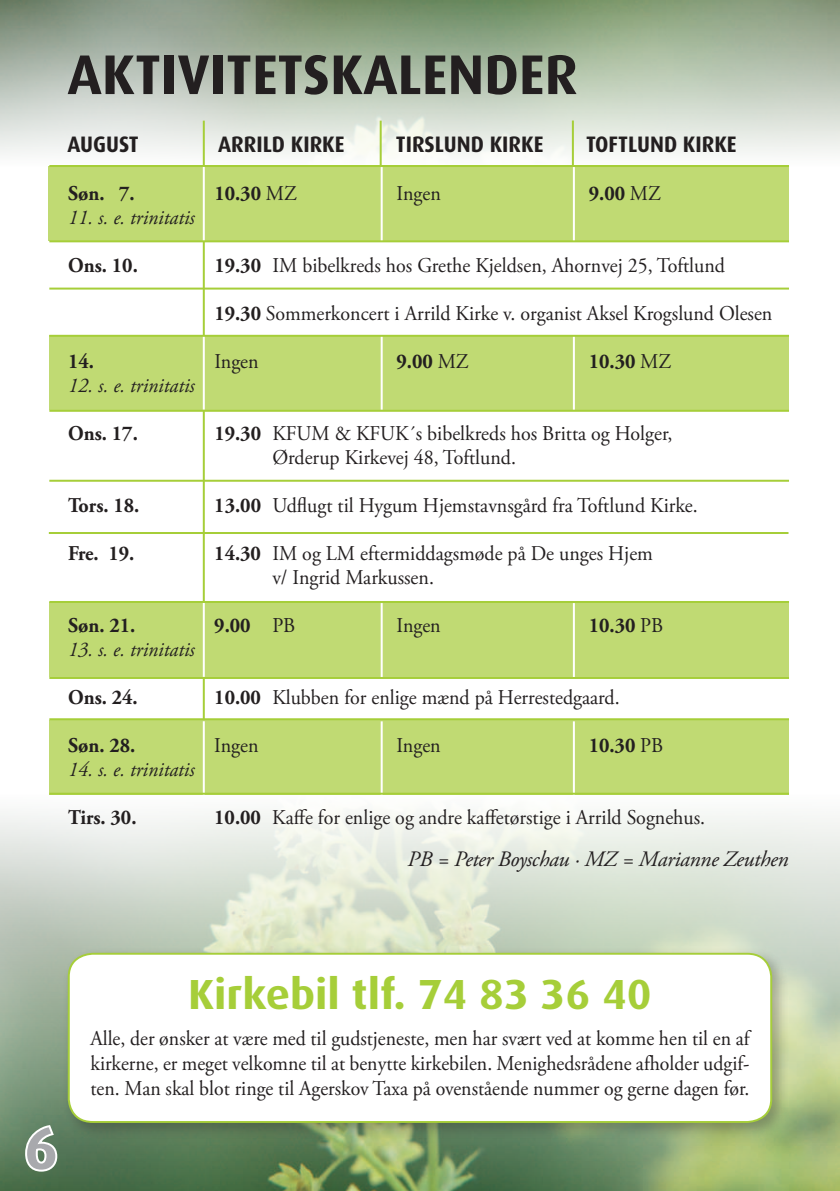
<style>
.page{position:relative;width:840px;height:1191px;background:#fff}
.page>*{position:absolute;margin:0;border:0;box-sizing:border-box;transform-origin:0 0}
.t1{font:700 60px "Dax";color:#a8a9ad}
.t2{font:700 56px "Dax";color:#231f20}
.t3{font:700 42.2px "Dax";color:#a6ce39;scale:1.04 1}
.t4{font:700 22.4px "Dax";letter-spacing:.04em;color:#231f20;scale:.95 1}
.t5{font:italic 22px "Adobe Garamond Pro";letter-spacing:-.015em;color:#231f20}
.t6{font:21px/24px "Adobe Garamond Pro";color:#231f20;scale:.95 1}
.t7{font:21px/24.8px "Adobe Garamond Pro";color:#231f20;text-align:justify;scale:.94 1}
.t8{font:700 21px "Adobe Garamond Pro";color:#231f20;scale:.95 1}
.t9{font:italic 21px "Adobe Garamond Pro";color:#231f20;scale:.95 1}
.s1{font-weight:400}
.s2{font-weight:700}
</style>
<div class="page">
<img style="left:0;top:794px;width:839px;height:397px">
<img style="left:0;top:0;width:839px;height:166px">
<div style="left:62px;top:947px;width:726px;height:192px;background:#231f20;opacity:.3"></div>
<div style="left:69px;top:953px;width:701px;height:169px;background:#fff;border-radius:23px"></div>
<div style="left:68px;top:952px;width:703px;height:171px;border:2px solid #a6ce39;border-radius:23px"></div>
<svg style="left:23px;top:1122px;width:36px;height:51px"></svg>
<hr style="left:203px;top:121px;width:2px;height:673px;background:#a6ce39">
<div style="left:49px;top:166px;width:739px;height:75px;background:#c0da73"></div>
<hr style="left:379px;top:121px;width:2px;height:45px;background:#a6ce39">
<hr style="left:571px;top:120px;width:2px;height:47px;background:#a6ce39">
<hr style="left:49px;top:165px;width:739px;height:2px;background:#a6ce39">
<hr style="left:49px;top:677px;width:739px;height:2px;background:#a6ce39">
<hr style="left:380px;top:167px;width:2px;height:74px;background:#fff">
<hr style="left:203px;top:167px;width:2px;height:74px;background:#fff">
<hr style="left:572px;top:167px;width:2px;height:74px;background:#fff">
<div style="left:49px;top:335px;width:739px;height:75px;background:#c0da73"></div>
<div style="left:49px;top:720px;width:739px;height:75px;background:#c0da73"></div>
<div style="left:49px;top:602px;width:739px;height:75px;background:#c0da73"></div>
<hr style="left:380px;top:336px;width:2px;height:74px;background:#fff">
<hr style="left:203px;top:336px;width:2px;height:74px;background:#fff">
<hr style="left:572px;top:336px;width:2px;height:74px;background:#fff">
<hr style="left:380px;top:721px;width:2px;height:74px;background:#fff">
<hr style="left:203px;top:721px;width:2px;height:74px;background:#fff">
<hr style="left:572px;top:721px;width:2px;height:74px;background:#fff">
<hr style="left:380px;top:603px;width:2px;height:74px;background:#fff">
<hr style="left:203px;top:603px;width:2px;height:74px;background:#fff">
<hr style="left:572px;top:603px;width:2px;height:74px;background:#fff">
<hr style="left:49px;top:410px;width:739px;height:2px;background:#a6ce39">
<hr style="left:49px;top:480px;width:739px;height:2px;background:#a6ce39">
<hr style="left:49px;top:792px;width:739px;height:2px;background:#a6ce39">
<hr style="left:49px;top:718px;width:739px;height:2px;background:#a6ce39">
<hr style="left:49px;top:532px;width:739px;height:2px;background:#a6ce39">
<hr style="left:49px;top:335px;width:739px;height:2px;background:#a6ce39">
<hr style="left:49px;top:287px;width:739px;height:2px;background:#a6ce39">
<hr style="left:49px;top:240px;width:739px;height:2px;background:#a6ce39">
<hr style="left:49px;top:601px;width:739px;height:2px;background:#a6ce39">
<h2 class="t2" style="left:67px;top:43px;width:511px">AKTIVITETSKALENDER</h2>
<p class="t4" style="left:67px;top:132px;width:66px">AUGUST</p>
<p class="t8" style="left:68px;top:181px;width:71px">Søn. 7.</p>
<p class="t8" style="left:214px;top:181px;width:88px">10.30 <span class="s1">MZ</span></p>
<p class="t6" style="left:396px;top:182px;width:48px">Ingen</p>
<p class="t8" style="left:588px;top:181px;width:77px">9.00 <span class="s1">MZ</span></p>
<p class="t9" style="left:68px;top:204px;width:135px">11. s. e. trinitatis</p>
<p class="t8" style="left:68px;top:253px;width:75px">Ons. 10.</p>
<p class="t6" style="left:214px;top:254px;width:539px"><span class="s2">19.30</span> IM bibelkreds hos Grethe Kjeldsen, Ahornvej 25, Toftlund</p>
<p class="t6" style="left:214px;top:302px;width:588px"><span class="s2">19.30</span> Sommerkoncert i Arrild Kirke v. organist Aksel Krogslund Olesen</p>
<p class="t8" style="left:68px;top:349px;width:29px">14.</p>
<p class="t6" style="left:214px;top:350px;width:48px">Ingen</p>
<p class="t8" style="left:396px;top:349px;width:77px">9.00 <span class="s1">MZ</span></p>
<p class="t8" style="left:588px;top:349px;width:88px">10.30 <span class="s1">MZ</span></p>
<p class="t9" style="left:68px;top:372px;width:135px">12. s. e. trinitatis</p>
<p class="t8" style="left:68px;top:421px;width:75px">Ons. 17.</p>
<p class="t6" style="left:272px;top:422px;width:422px;text-indent:-58px"><span class="s2">19.30</span> KFUM &amp; KFUK´s bibelkreds hos Britta og Holger,<br>Ørderup Kirkevej 48, Toftlund.</p>
<p class="t8" style="left:68px;top:493px;width:76px">Tors. 18.</p>
<p class="t6" style="left:214px;top:494px;width:510px"><span class="s2">13.00</span> Udflugt til Hygum Hjemstavnsgård fra Toftlund Kirke.</p>
<p class="t8" style="left:68px;top:541px;width:71px">Fre. 19.</p>
<p class="t6" style="left:272px;top:542px;width:402px;text-indent:-58px"><span class="s2">14.30</span> IM og LM eftermiddagsmøde på De unges Hjem v/ Ingrid Markussen.</p>
<p class="t8" style="left:68px;top:613px;width:72px">Søn. 21.</p>
<p class="t8" style="left:214px;top:613px;width:87px">9.00 <span class="s1">PB</span></p>
<p class="t6" style="left:396px;top:614px;width:48px">Ingen</p>
<p class="t8" style="left:588px;top:613px;width:80px">10.30 <span class="s1">PB</span></p>
<p class="t9" style="left:68px;top:636px;width:135px">13. s. e. trinitatis</p>
<p class="t8" style="left:68px;top:685px;width:75px">Ons. 24.</p>
<p class="t6" style="left:214px;top:686px;width:428px"><span class="s2">10.00</span> Klubben for enlige mænd på Herrestedgaard.</p>
<p class="t8" style="left:68px;top:733px;width:72px">Søn. 28.</p>
<p class="t6" style="left:214px;top:734px;width:48px">Ingen</p>
<p class="t6" style="left:396px;top:734px;width:48px">Ingen</p>
<p class="t8" style="left:588px;top:733px;width:80px">10.30 <span class="s1">PB</span></p>
<p class="t9" style="left:68px;top:756px;width:135px">14. s. e. trinitatis</p>
<p class="t8" style="left:68px;top:805px;width:73px">Tirs. 30.</p>
<p class="t6" style="left:214px;top:806px;width:518px"><span class="s2">10.00</span> Kaffe for enlige og andre kaffetørstige i Arrild Sognehus.</p>
<p class="t4" style="left:218px;top:132px;width:135px">ARRILD KIRKE</p>
<p class="t4" style="left:395px;top:132px;width:157px">TIRSLUND KIRKE</p>
<p class="t4" style="left:585px;top:132px;width:160px">TOFTLUND KIRKE</p>
<p class="t5" style="left:407px;top:845px;width:382px">PB = Peter Boyschau · MZ = Marianne Zeuthen</p>
<h1 class="t1" style="left:24px;top:1114px;width:35px">6</h1>
<h3 class="t3" style="left:188px;top:971px;width:447px">KIRKEBIL TLF. 74 83 36 40</h3>
<p class="t7" style="left:90px;top:1026px;width:702px">Alle, der ønsker at være med til gudstjeneste, men har svært ved at komme hen til en af kirkerne, er meget velkomne til at benytte kirkebilen. Menighedsrådene afholder udgif&shy;ten. Man skal blot ringe til Agerskov Taxa på ovenstående nummer og gerne dagen før.</p>
</div>
